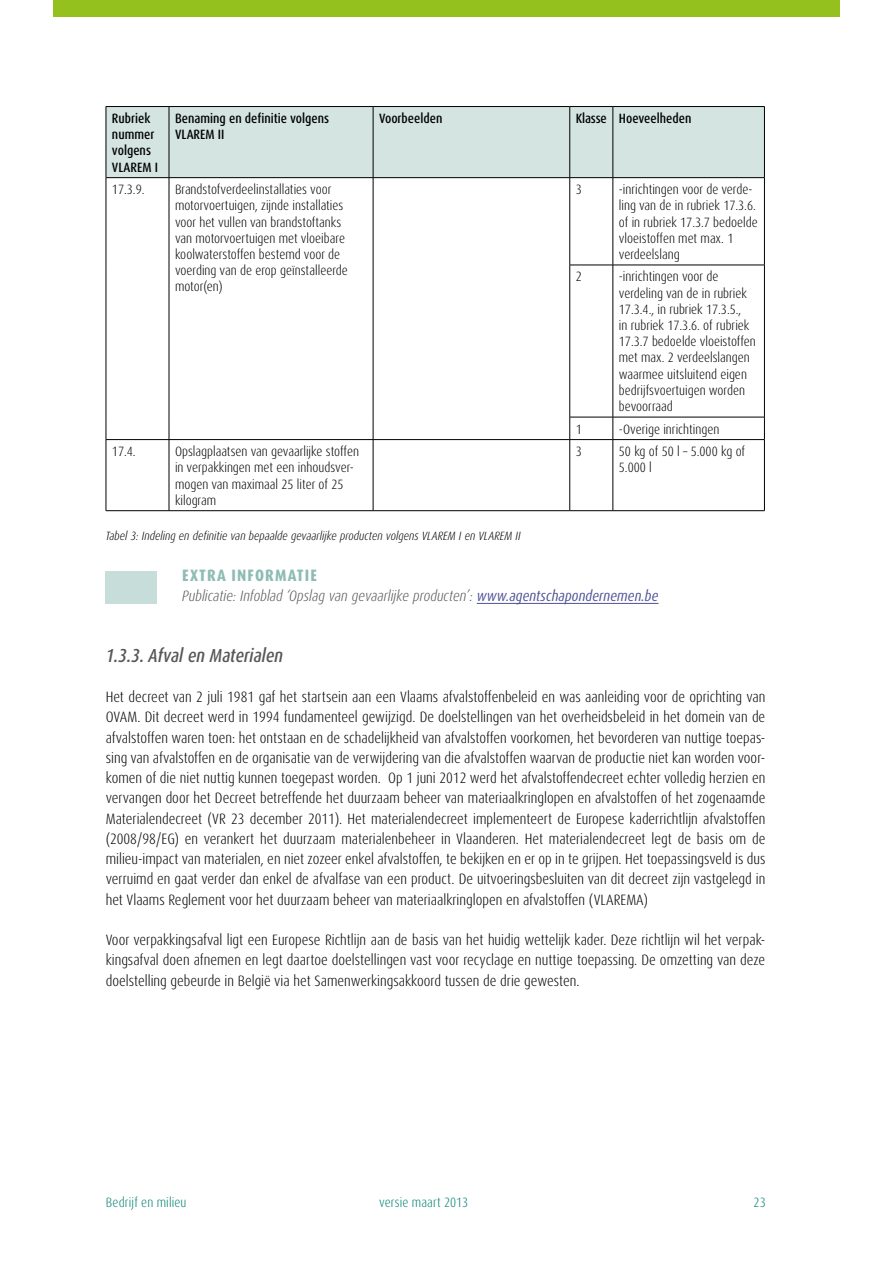
<style>
.page{position:relative;width:893px;height:1263px;background:#fff}
.page>*{position:absolute;margin:0;border:0;box-sizing:border-box;transform-origin:0 0}
.Titel_3{font:italic 500 18.9px "Dax Condensed";color:#575756}
.Meer_informatie_tite{font:800 16.5px "Dax Condensed";letter-spacing:.07em;color:#8ebcb5}
.t1{font:300 15px/20.2px "Dax Condensed";color:#000;text-align:justify}
.Meer_informatie{font:italic 300 15px "Dax Condensed";color:#575756}
.Tabel{font:300 13.5px/16.2px "Dax Condensed";color:#000}
.Tabel-2{font:500 13.5px/16.2px "Dax Condensed";color:#000}
.t2{font:300 13.5px "Dax Condensed";letter-spacing:.01em;color:#008174}
.t3{font:italic 300 12px "Dax Condensed";color:#000}
.s1{font-weight:400;color:#505398}
</style>
<div class="page">
<div style="left:106px;top:571px;width:51px;height:33px;background:#c7ddda"></div>
<div style="left:53px;top:0;width:786px;height:17px;background:#95c11f"></div>
<hr style="left:477px;top:603px;width:181px;height:1px;background:#505398">
<div style="left:107px;top:107px;width:657px;height:70px;background:#d3e4e1"></div>
<hr style="left:106px;top:106px;width:63px;height:1px;background:#000">
<hr style="left:106px;top:107px;width:1px;height:70px;background:#000">
<hr style="left:169px;top:106px;width:204px;height:1px;background:#000">
<hr style="left:169px;top:107px;width:1px;height:70px;background:#000">
<hr style="left:373px;top:106px;width:197px;height:1px;background:#000">
<hr style="left:373px;top:107px;width:1px;height:70px;background:#000">
<hr style="left:570px;top:106px;width:43px;height:1px;background:#000">
<hr style="left:569px;top:107px;width:1px;height:70px;background:#000">
<hr style="left:613px;top:106px;width:152px;height:1px;background:#000">
<hr style="left:613px;top:107px;width:1px;height:70px;background:#000">
<hr style="left:764px;top:107px;width:1px;height:70px;background:#000">
<hr style="left:106px;top:177px;width:63px;height:1px;background:#000">
<hr style="left:169px;top:177px;width:204px;height:1px;background:#000">
<hr style="left:373px;top:177px;width:197px;height:1px;background:#000">
<hr style="left:570px;top:177px;width:43px;height:1px;background:#000">
<hr style="left:613px;top:177px;width:152px;height:1px;background:#000">
<hr style="left:106px;top:178px;width:1px;height:87px;background:#000">
<hr style="left:169px;top:178px;width:1px;height:87px;background:#000">
<hr style="left:373px;top:178px;width:1px;height:87px;background:#000">
<hr style="left:106px;top:265px;width:1px;height:152px;background:#000">
<hr style="left:169px;top:265px;width:1px;height:152px;background:#000">
<hr style="left:373px;top:265px;width:1px;height:152px;background:#000">
<svg style="left:106px;top:417px;width:1px;height:22px"></svg>
<svg style="left:169px;top:417px;width:1px;height:22px"></svg>
<svg style="left:373px;top:417px;width:1px;height:22px"></svg>
<hr style="left:569px;top:178px;width:1px;height:87px;background:#000">
<hr style="left:613px;top:178px;width:1px;height:87px;background:#000">
<hr style="left:764px;top:178px;width:1px;height:87px;background:#000">
<hr style="left:570px;top:265px;width:43px;height:1px;background:#000">
<hr style="left:569px;top:265px;width:1px;height:152px;background:#000">
<hr style="left:613px;top:265px;width:152px;height:1px;background:#000">
<hr style="left:613px;top:265px;width:1px;height:152px;background:#000">
<hr style="left:764px;top:265px;width:1px;height:152px;background:#000">
<hr style="left:570px;top:417px;width:43px;height:1px;background:#000">
<svg style="left:569px;top:417px;width:1px;height:22px"></svg>
<hr style="left:613px;top:417px;width:152px;height:1px;background:#000">
<svg style="left:613px;top:417px;width:1px;height:22px"></svg>
<svg style="left:764px;top:417px;width:1px;height:22px"></svg>
<hr style="left:106px;top:439px;width:63px;height:1px;background:#000">
<hr style="left:106px;top:440px;width:1px;height:70px;background:#000">
<hr style="left:169px;top:439px;width:204px;height:1px;background:#000">
<hr style="left:169px;top:440px;width:1px;height:70px;background:#000">
<hr style="left:373px;top:439px;width:197px;height:1px;background:#000">
<hr style="left:373px;top:440px;width:1px;height:70px;background:#000">
<hr style="left:570px;top:439px;width:43px;height:1px;background:#000">
<hr style="left:569px;top:440px;width:1px;height:70px;background:#000">
<hr style="left:613px;top:439px;width:152px;height:1px;background:#000">
<hr style="left:613px;top:440px;width:1px;height:70px;background:#000">
<hr style="left:764px;top:440px;width:1px;height:70px;background:#000">
<hr style="left:106px;top:510px;width:63px;height:1px;background:#000">
<hr style="left:169px;top:510px;width:204px;height:1px;background:#000">
<hr style="left:373px;top:510px;width:197px;height:1px;background:#000">
<hr style="left:570px;top:510px;width:43px;height:1px;background:#000">
<hr style="left:613px;top:510px;width:152px;height:1px;background:#000">
<p class="Tabel-2" style="left:112px;top:110px;width:48px">Rubriek nummer volgens<br>VLAREM I</p>
<p class="Tabel-2" style="left:175px;top:110px;width:156px">Benaming en definitie volgens<br>VLAREM II</p>
<p class="Tabel-2" style="left:379px;top:110px;width:65px">Voorbeelden</p>
<p class="Tabel-2" style="left:576px;top:110px;width:33px">Klasse</p>
<p class="Tabel-2" style="left:619px;top:110px;width:74px">Hoeveelheden</p>
<p class="Tabel" style="left:112px;top:181px;width:34px">17.3.9.</p>
<p class="Tabel" style="left:175px;top:181px;width:174px">Brandstofverdeelinstallaties voor motorvoertuigen, zijnde installaties voor het vullen van brandstoftanks van motorvoertuigen met vloeibare koolwaterstoffen bestemd voor de voerding van de erop geïnstalleerde motor(en)</p>
<p class="Tabel" style="left:576px;top:181px;width:8px">3</p>
<p class="Tabel" style="left:619px;top:181px;width:141px">-inrichtingen voor de verde&shy;ling van de in rubriek 17.3.6. of in rubriek 17.3.7 bedoelde vloeistoffen met max. 1 verdeelslang</p>
<p class="Tabel" style="left:576px;top:269px;width:8px">2</p>
<p class="Tabel" style="left:619px;top:269px;width:138px">-inrichtingen voor de verdeling van de in rubriek<br>17.3.4., in rubriek 17.3.5.,<br>in rubriek 17.3.6. of rubriek<br>17.3.7 bedoelde vloeistoffen met max. 2 verdeelslangen waarmee uitsluitend eigen bedrijfsvoertuigen worden bevoorraad</p>
<p class="Tabel" style="left:576px;top:421px;width:8px">1</p>
<p class="Tabel" style="left:619px;top:421px;width:102px">-Overige inrichtingen</p>
<p class="Tabel" style="left:112px;top:443px;width:25px">17.4.</p>
<p class="Tabel" style="left:175px;top:443px;width:185px">Opslagplaatsen van gevaarlijke stoffen in verpakkingen met een inhoudsver&shy;mogen van maximaal 25 liter of 25 kilogram</p>
<p class="Tabel" style="left:576px;top:443px;width:8px">3</p>
<p class="Tabel" style="left:619px;top:443px;width:128px">50 kg of 50 l – 5.000 kg of<br>5.000 l</p>
<p class="t3" style="left:106px;top:528px;width:416px">Tabel 3: Indeling en definitie van bepaalde gevaarlijke producten volgens VLAREM I en VLAREM II</p>
<p class="Meer_informatie_tite" style="left:182px;top:564px;width:136px">EXTRA INFORMATIE</p>
<p class="Meer_informatie" style="left:182px;top:586px;width:478px">Publicatie: Infoblad ‘Opslag van gevaarlijke producten’: <span class="s1">www.agentschapondernemen.be</span></p>
<h3 class="Titel_3" style="left:106px;top:643px;width:179px">1.3.3. Afval en Materialen</h3>
<p class="t1" style="left:106px;top:687px;width:661px">Het decreet van 2 juli 1981 gaf het startsein aan een Vlaams afvalstoffenbeleid en was aanleiding voor de oprichting van OVAM. Dit decreet werd in 1994 fundamenteel gewijzigd. De doelstellingen van het overheidsbeleid in het domein van de afvalstoffen waren toen: het ontstaan en de schadelijkheid van afvalstoffen voorkomen, het bevorderen van nuttige toepas&shy;sing van afvalstoffen en de organisatie van de verwijdering van die afvalstoffen waarvan de productie niet kan worden voor&shy;komen of die niet nuttig kunnen toegepast worden. Op 1 juni 2012 werd het afvalstoffendecreet echter volledig herzien en vervangen door het Decreet betreffende het duurzaam beheer van materiaalkringlopen en afvalstoffen of het zogenaamde Materialendecreet (VR 23 december 2011). Het materialendecreet implementeert de Europese kaderrichtlijn afvalstoffen (2008/98/EG) en verankert het duurzaam materialenbeheer in Vlaanderen. Het materialendecreet legt de basis om de milieu-impact van materialen, en niet zozeer enkel afvalstoffen, te bekijken en er op in te grijpen. Het toepassingsveld is dus verruimd en gaat verder dan enkel de afvalfase van een product. De uitvoeringsbesluiten van dit decreet zijn vastgelegd in het Vlaams Reglement voor het duurzaam beheer van materiaalkringlopen en afvalstoffen (VLAREMA)</p>
<p class="t1" style="left:106px;top:930px;width:661px">Voor verpakkingsafval ligt een Europese Richtlijn aan de basis van het huidig wettelijk kader. Deze richtlijn wil het verpak&shy;kingsafval doen afnemen en legt daartoe doelstellingen vast voor recyclage en nuttige toepassing. De omzetting van deze doelstelling gebeurde in België via het Samenwerkingsakkoord tussen de drie gewesten.</p>
<p class="t2" style="left:106px;top:1193px;width:82px">Bedrijf en milieu</p>
<p class="t2" style="left:379px;top:1193px;width:90px">versie maart 2013</p>
<p class="t2" style="left:754px;top:1193px;width:14px">23</p>
</div>
